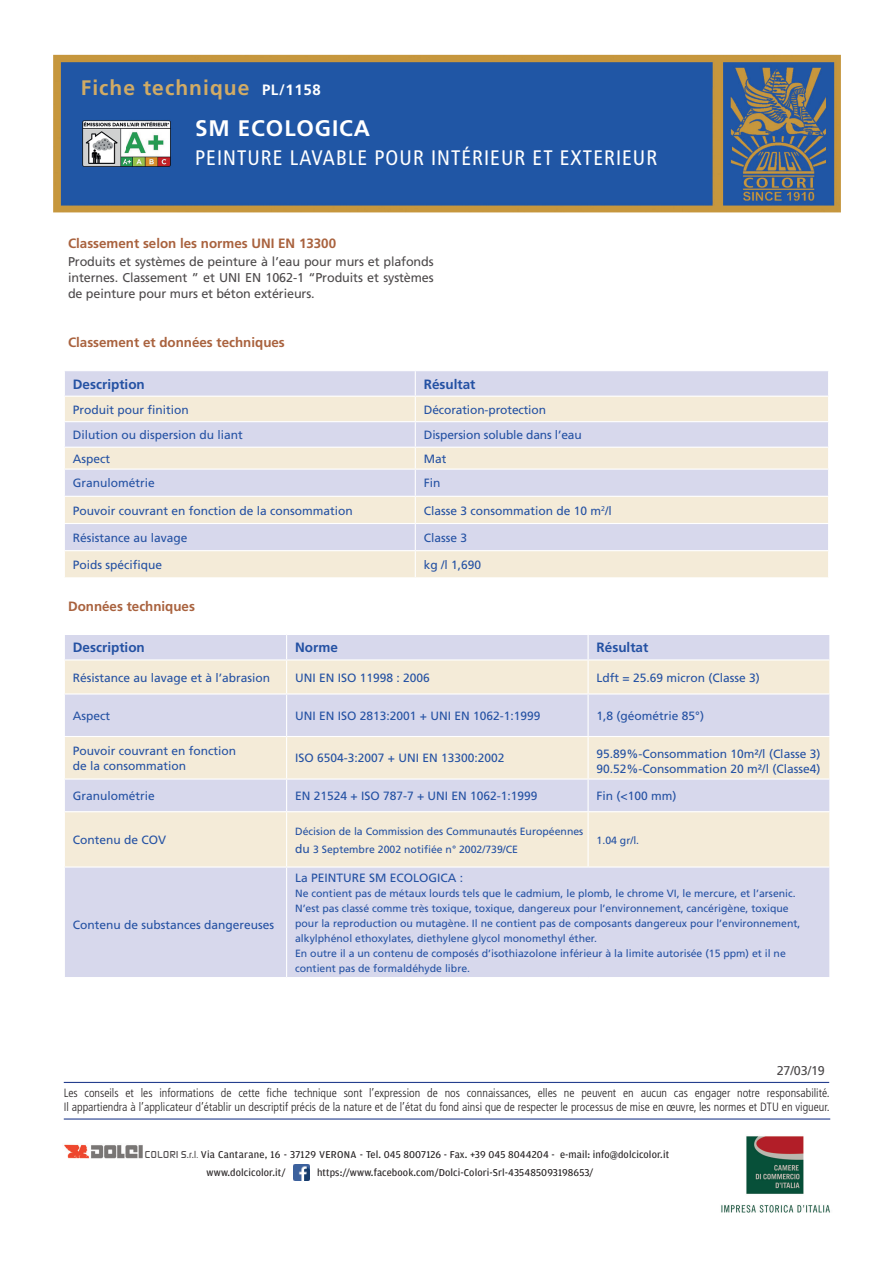
<style>
.page{position:relative;width:893px;height:1263px;background:#fff}
.page>*{position:absolute;margin:0;border:0;box-sizing:border-box;transform-origin:0 0}
.t1{font:700 22.5px "Frutiger LT Std";letter-spacing:.04em;color:#fff}
.t2{font:condensed 21px "Frutiger LT Std";letter-spacing:.05em;color:#fff}
.t3{font:700 21px "Frutiger LT Std";letter-spacing:.05em;color:#d1ab65}
.t4{font:700 15px "Frutiger";letter-spacing:.04em;color:#fff}
.t5{font:700 13.5px "Frutiger";color:#a9623e}
.t6{font:700 13.5px "Frutiger";color:#2451a3}
.t7{font:12.75px/15.8px "Frutiger";letter-spacing:-.01em;color:#4d4a4b;text-align:justify}
.t8{font:12px/15px "Frutiger";color:#2451a3}
.t9{font:300 condensed 12px/13.5px "Frutiger LT Std";color:#231f20}
.t10{font:10.5px/15px "Frutiger";color:#2451a3}
.t11{font:10.5px/18px "Amplitude";letter-spacing:.01em;color:#231f20}
.s1{font-size:12px}
.s2{font-family:"Digital Sans EF";font-weight:500;color:#524e4f}
.s3{font-family:"Digital Sans EF";font-weight:500;font-size:9px;color:#524e4f}
.s4{font-style:inherit}
</style>
<div class="page">
<hr style="left:64px;top:1082px;width:765px;height:1px;background:#253f8e">
<hr style="left:64px;top:1118px;width:766px;height:1px;background:#253f8e">
<img style="left:721px;top:1136px;width:109px;height:77px">
<img style="left:53px;top:55px;width:788px;height:157px">
<img style="left:64px;top:1144px;width:79px;height:14px">
<img style="left:293px;top:1164px;width:16px;height:16px">
<div style="left:65px;top:635px;width:764px;height:342px;background:#d7d8ec"></div>
<svg style="left:65px;top:660px;width:764px;height:206px;background:#e9e4df"></svg>
<svg style="left:286px;top:635px;width:1px;height:24px"></svg>
<hr style="left:587px;top:635px;width:2px;height:24px;background:#fff">
<svg style="left:829px;top:635px;width:1px;height:24px"></svg>
<hr style="left:64px;top:693px;width:223px;height:1px;background:#fff">
<hr style="left:286px;top:737px;width:1px;height:41px;background:#fff">
<hr style="left:587px;top:737px;width:2px;height:41px;background:#fff">
<hr style="left:64px;top:736px;width:223px;height:1px;background:#fff">
<hr style="left:64px;top:778px;width:223px;height:2px;background:#fff">
<hr style="left:286px;top:780px;width:1px;height:31px;background:#fff">
<hr style="left:587px;top:780px;width:2px;height:31px;background:#fff">
<hr style="left:286px;top:867px;width:1px;height:110px;background:#fff">
<hr style="left:64px;top:659px;width:223px;height:1px;background:#fff">
<hr style="left:287px;top:659px;width:301px;height:1px;background:#fff">
<hr style="left:286px;top:660px;width:1px;height:33px;background:#fff">
<hr style="left:588px;top:659px;width:242px;height:1px;background:#fff">
<hr style="left:587px;top:660px;width:2px;height:33px;background:#fff">
<hr style="left:64px;top:811px;width:223px;height:1px;background:#fff">
<hr style="left:64px;top:866px;width:223px;height:1px;background:#fff">
<hr style="left:287px;top:811px;width:301px;height:1px;background:#fff">
<hr style="left:286px;top:812px;width:1px;height:54px;background:#fff">
<hr style="left:287px;top:866px;width:301px;height:1px;background:#fff">
<hr style="left:588px;top:811px;width:242px;height:1px;background:#fff">
<hr style="left:587px;top:812px;width:2px;height:54px;background:#fff">
<hr style="left:588px;top:866px;width:242px;height:1px;background:#fff">
<hr style="left:287px;top:693px;width:301px;height:1px;background:#fff">
<hr style="left:286px;top:694px;width:1px;height:42px;background:#fff">
<hr style="left:287px;top:736px;width:301px;height:1px;background:#fff">
<hr style="left:287px;top:778px;width:301px;height:2px;background:#fff">
<hr style="left:588px;top:693px;width:242px;height:1px;background:#fff">
<hr style="left:587px;top:694px;width:2px;height:42px;background:#fff">
<hr style="left:588px;top:736px;width:242px;height:1px;background:#fff">
<hr style="left:588px;top:778px;width:242px;height:2px;background:#fff">
<div style="left:65px;top:371px;width:763px;height:25px;background:#d7d8ec"></div>
<svg style="left:65px;top:397px;width:763px;height:180px;background:#e7e2e1"></svg>
<hr style="left:64px;top:421px;width:351px;height:1px;background:#fff">
<hr style="left:415px;top:421px;width:414px;height:1px;background:#fff">
<hr style="left:64px;top:447px;width:351px;height:1px;background:#fff">
<hr style="left:415px;top:447px;width:414px;height:1px;background:#fff">
<hr style="left:64px;top:468px;width:351px;height:2px;background:#fff">
<hr style="left:415px;top:468px;width:414px;height:2px;background:#fff">
<hr style="left:64px;top:496px;width:351px;height:1px;background:#fff">
<hr style="left:415px;top:496px;width:414px;height:1px;background:#fff">
<hr style="left:64px;top:523px;width:351px;height:1px;background:#fff">
<hr style="left:415px;top:523px;width:414px;height:1px;background:#fff">
<hr style="left:64px;top:550px;width:351px;height:1px;background:#fff">
<hr style="left:415px;top:550px;width:414px;height:1px;background:#fff">
<svg style="left:415px;top:371px;width:1px;height:206px"></svg>
<img style="left:81px;top:119px;width:91px;height:49px">
<h2 class="t3" style="left:81px;top:75px;width:170px">Fiche technique</h2>
<p class="t4" style="left:262px;top:81px;width:60px">PL/1158</p>
<h1 class="t1" style="left:195px;top:115px;width:176px">SM ECOLOGICA</h1>
<h2 class="t2" style="left:195px;top:145px;width:464px">PEINTURE LAVABLE POUR INTÉRIEUR ET EXTERIEUR</h2>
<p class="t5" style="left:68px;top:236px;width:270px">Classement selon les normes UNI EN 13300</p>
<p class="t7" style="left:68px;top:254px;width:367px">Produits et systèmes de peinture à l’eau pour murs et plafonds internes. Classement ” et UNI EN 1062-1 “Produits et systèmes de peinture pour murs et béton extérieurs.</p>
<p class="t5" style="left:68px;top:335px;width:218px">Classement et données techniques</p>
<p class="t6" style="left:73px;top:376px;width:73px">Description</p>
<p class="t6" style="left:424px;top:376px;width:53px">Résultat</p>
<p class="t8" style="left:73px;top:402px;width:118px">Produit pour finition</p>
<p class="t8" style="left:424px;top:402px;width:124px">Décoration-protection</p>
<p class="t8" style="left:73px;top:427px;width:172px">Dilution ou dispersion du liant</p>
<p class="t8" style="left:424px;top:427px;width:160px">Dispersion soluble dans l’eau</p>
<p class="t8" style="left:73px;top:451px;width:39px">Aspect</p>
<p class="t8" style="left:424px;top:451px;width:24px">Mat</p>
<p class="t8" style="left:73px;top:476px;width:84px">Granulométrie</p>
<p class="t8" style="left:424px;top:476px;width:18px">Fin</p>
<p class="t8" style="left:73px;top:503px;width:282px">Pouvoir couvrant en fonction de la consommation</p>
<p class="t8" style="left:424px;top:503px;width:189px">Classe 3 consommation de 10 m<sup>2</sup>/l</p>
<p class="t8" style="left:73px;top:530px;width:116px">Résistance au lavage</p>
<p class="t8" style="left:424px;top:530px;width:45px">Classe 3</p>
<p class="t8" style="left:73px;top:557px;width:91px">Poids spécifique</p>
<p class="t8" style="left:424px;top:557px;width:59px">kg /l 1,690</p>
<p class="t5" style="left:68px;top:599px;width:128px">Données techniques</p>
<p class="t6" style="left:73px;top:640px;width:73px">Description</p>
<p class="t6" style="left:295px;top:640px;width:44px">Norme</p>
<p class="t6" style="left:597px;top:640px;width:53px">Résultat</p>
<p class="t8" style="left:73px;top:670px;width:199px">Résistance au lavage et à l’abrasion</p>
<p class="t8" style="left:295px;top:670px;width:136px">UNI EN ISO 11998 : 2006</p>
<p class="t8" style="left:597px;top:670px;width:165px">Ldft = 25.69 micron (Classe 3)</p>
<p class="t8" style="left:73px;top:708px;width:39px">Aspect</p>
<p class="t8" style="left:295px;top:708px;width:247px">UNI EN ISO 2813:2001 + UNI EN 1062-1:1999</p>
<p class="t8" style="left:597px;top:708px;width:109px">1,8 (géométrie 85°)</p>
<p class="t8" style="left:73px;top:743px;width:165px">Pouvoir couvrant en fonction de la consommation</p>
<p class="t8" style="left:295px;top:751px;width:211px">ISO 6504-3:2007 + UNI EN 13300:2002</p>
<p class="t8" style="left:597px;top:746px;width:225px">95.89%-Consommation 10m²/l (Classe 3)<br>90.52%-Consommation 20 m²/l (Classe4)</p>
<p class="t8" style="left:73px;top:788px;width:84px">Granulométrie</p>
<p class="t8" style="left:295px;top:788px;width:244px">EN 21524 + ISO 787-7 + UNI EN 1062-1:1999</p>
<p class="t8" style="left:597px;top:788px;width:81px">Fin (&lt;100 mm)</p>
<p class="t8" style="left:73px;top:832px;width:95px">Contenu de COV</p>
<p class="t10" style="left:295px;top:822px;width:290px;line-height:18px">Décision de la Commission des Communautés Européennes <span class="s1">du</span> 3 Septembre 2002 notifiée n° 2002/739/CE</p>
<p class="t10" style="left:597px;top:833px;width:44px">1.04 gr/l.</p>
<p class="t8" style="left:73px;top:917px;width:203px">Contenu de substances dangereuses</p>
<p class="t8" style="left:295px;top:870px;width:170px">La PEINTURE SM ECOLOGICA :</p>
<p class="t10" style="left:295px;top:886px;width:507px">Ne contient pas de métaux lourds tels que le cadmium, le plomb, le chrome VI, le mercure, et l’arsenic.<br>N’est pas classé comme très toxique, toxique, dangereux pour l’environnement, cancérigène, toxique pour la reproduction ou mutagène. Il ne contient pas de composants dangereux pour l’environnement, alkylphénol ethoxylates, diethylene glycol monomethyl éther.<br>En outre il a un contenu de composés d’isothiazolone inférieur à la limite autorisée (15 ppm) et il ne contient pas de formaldéhyde libre.</p>
<p class="t7" style="left:777px;top:1062px;width:50px">27/03/19</p>
<p class="t9" style="left:64px;top:1087px;width:767px">Les conseils et les informations de cette che technique sont l’expression de nos connaissances, elles ne peuvent en aucun cas engager notre responsabilité.<br>Il appartiendra à l’applicateur d’établir un descriptif précis de la nature et de l’état du fond ainsi que de respecter le processus de mise en œuvre, les normes et DTU en vigueur.</p>
<p class="t11" style="left:206px;top:1145px;width:464px;text-indent:-62px"><span class="s2">COLORI S.r.l</span><span class="s3">.</span> Via Cantarane, 16 <span class="s4">- 37129 VERONA -</span> Tel. 045 8007126 - Fax. +39 045 8044204 - e-mail: info@dolcicolor.it www.dolcicolor.it/</p>
<p class="t11" style="left:317px;top:1163px;width:278px">https://www.facebook.com/Dolci-Colori-Srl-435485093198653/</p>
</div>
